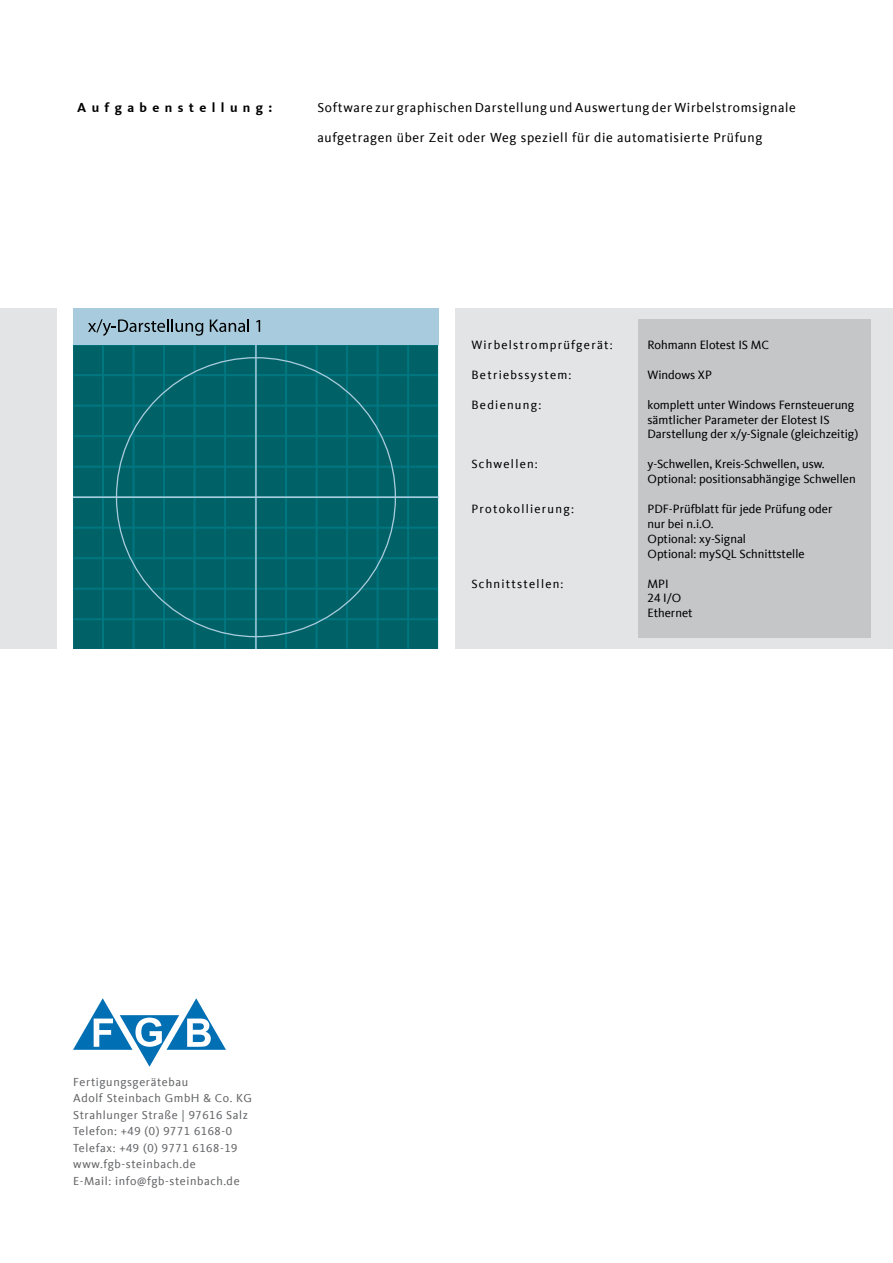
<style>
.page{position:relative;width:893px;height:1263px;background:#fff}
.page>*{position:absolute;margin:0;border:0;box-sizing:border-box;transform-origin:0 0}
.t1{font:13.5px "CDU Kievit Tab";letter-spacing:.05em;color:#000}
.t2{font:700 13.5px "CDU Kievit Tab";letter-spacing:.4em;color:#000}
.t3{font:12.45px/14.9px "CDU Kievit Tab";color:#000}
.t4{font:12.45px "CDU Kievit Tab";letter-spacing:.1em;color:#000}
.t5{font:12px/16.5px "CDU Kievit Tab";letter-spacing:.05em;color:#646567}
</style>
<div class="page">
<svg style="left:73px;top:345px;width:365px;height:304px;background:#03666b"></svg>
<div style="left:73px;top:309px;width:365px;height:36px;background:#a8ccdd"></div>
<svg style="left:88px;top:319px;width:115px;height:17px"></svg>
<svg style="left:210px;top:319px;width:39px;height:13px"></svg>
<svg style="left:256px;top:320px;width:4px;height:12px"></svg>
<div style="left:455px;top:309px;width:438px;height:340px;background:#e3e4e5"></div>
<div style="left:638px;top:319px;width:232px;height:319px;background:#c5c6c8"></div>
<div style="left:0;top:309px;width:56px;height:340px;background:#e3e4e5"></div>
<svg style="left:73px;top:998px;width:153px;height:69px"></svg>
<p class="t2" style="left:77px;top:99px;width:197px">Aufgabenstellung:</p>
<p class="t1" style="left:317px;top:100px;width:480px">Software zur graphischen Darstellung und Auswertung der Wirbelstromsignale</p>
<p class="t1" style="left:317px;top:130px;width:446px">aufgetragen über Zeit oder Weg speziell für die automatisierte Prüfung</p>
<p class="t4" style="left:471px;top:338px;width:143px">Wirbelstromprüfgerät:</p>
<p class="t4" style="left:471px;top:368px;width:102px">Betriebssystem:</p>
<p class="t4" style="left:471px;top:397px;width:71px">Bedienung:</p>
<p class="t4" style="left:471px;top:457px;width:68px">Schwellen:</p>
<p class="t4" style="left:471px;top:502px;width:104px">Protokollierung:</p>
<p class="t4" style="left:471px;top:576px;width:94px">Schnittstellen:</p>
<p class="t3" style="left:647px;top:338px;width:123px">Rohmann Elotest IS MC</p>
<p class="t3" style="left:647px;top:367px;width:66px">Windows XP</p>
<p class="t3" style="left:647px;top:397px;width:212px">komplett unter Windows Fernsteuerung sämtlicher Parameter der Elotest IS<br>Darstellung der x/y-Signale (gleichzeitig)</p>
<p class="t3" style="left:647px;top:457px;width:210px">y-Schwellen, Kreis-Schwellen, usw.<br>Optional: positionsabhängige Schwellen</p>
<p class="t3" style="left:647px;top:502px;width:186px">PDF-Prüfblatt für jede Prüfung oder nur bei n.i.O.<br>Optional: xy-Signal<br>Optional: mySQL Schnittstelle</p>
<p class="t3" style="left:647px;top:576px;width:47px">MPI<br>24 I/O<br>Ethernet</p>
<p class="t5" style="left:73px;top:1073px;width:180px">Fertigungsgerätebau<br>Adolf Steinbach GmbH &amp; Co. KG<br>Strahlunger Straße | 97616 Salz<br>Telefon: +49 (0) 9771 6168-0<br>Telefax: +49 (0) 9771 6168-19 www.fgb-steinbach.de<br>E-Mail: info@fgb-steinbach.de</p>
</div>
